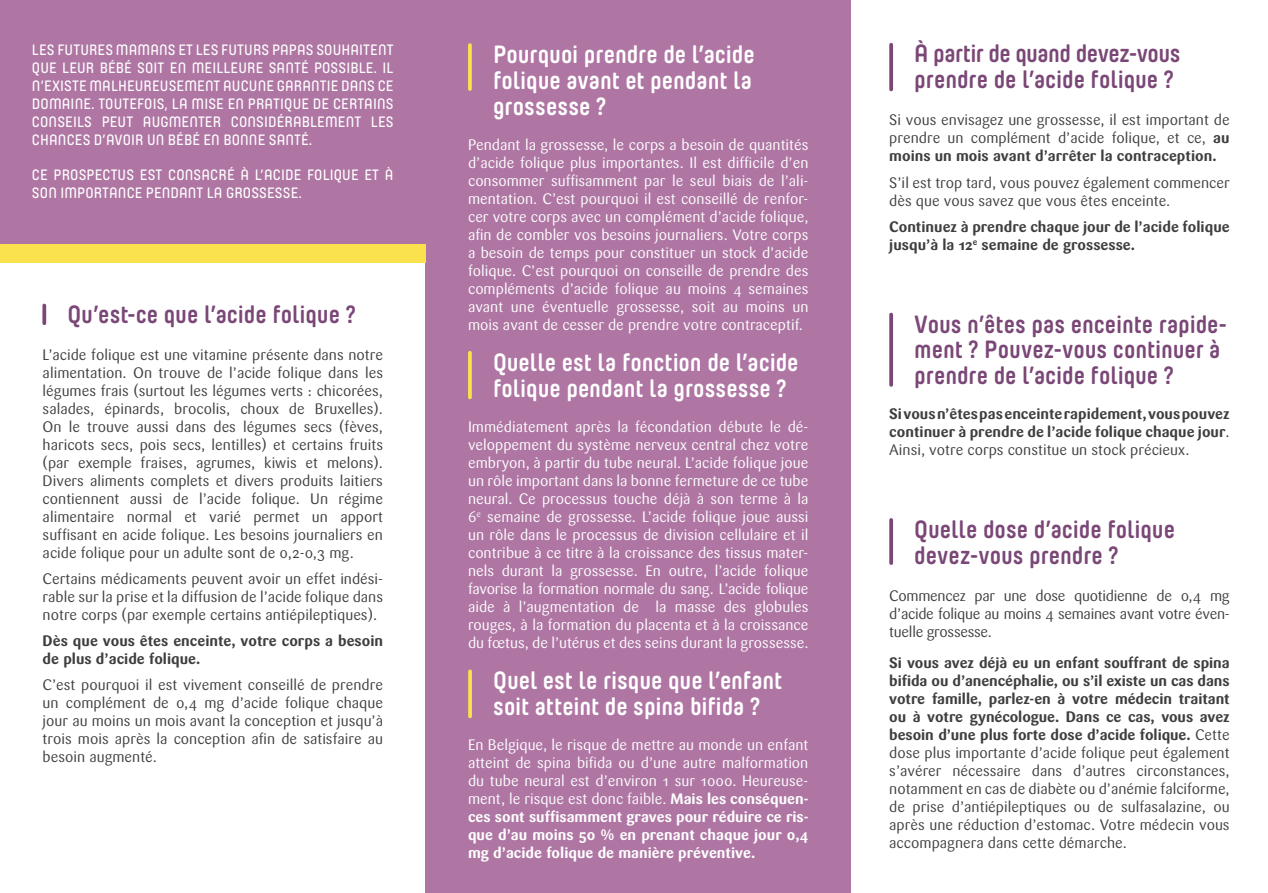
<style>
.page{position:relative;width:1268px;height:893px;background:#fff}
.page>*{position:absolute;margin:0;border:0;box-sizing:border-box;transform-origin:0 0}
.Titel_Wit{font:700 24.9px/26px "Yummo";letter-spacing:-.005em;color:#fff}
.Titel{font:700 24.9px/26px "Yummo";letter-spacing:-.005em;color:#7a4777}
.Titel_Wit-2{font:700 24.9px/26px "Yummo";letter-spacing:-.005em;color:#7a4777}
.Lopende_tekst{font:15px/18px "Sari";color:#3e3e3f;text-align:justify}
.Lopende_tekst-2{font:15px/18px "Sari";color:#fff;text-align:justify}
.Subtitel{font:600 15px/17.9px "Yummo";letter-spacing:.01em;color:#fff;text-align:justify}
.Lopende_tekst-3{font:700 15px/18px "Sari";color:#3e3e3f}
.s1{font-weight:700}
.s2{font-weight:400}
</style>
<div class="page">
<div style="left:0;top:0;width:425px;height:263px;background:#af76a4"></div>
<svg style="left:42px;top:305px;width:4px;height:18px"></svg>
<div style="left:425px;top:0;width:425px;height:893px;background:#af76a4"></div>
<div style="left:0;top:244px;width:425px;height:18px;background:#fae14e"></div>
<hr style="left:468px;top:353px;width:3px;height:44px;background:#fae14e">
<hr style="left:889px;top:45px;width:3px;height:44px;background:#7a4777">
<hr style="left:889px;top:520px;width:3px;height:43px;background:#7a4777">
<svg style="left:468px;top:671px;width:4px;height:45px"></svg>
<hr style="left:889px;top:314px;width:3px;height:71px;background:#7a4777">
<hr style="left:468px;top:45px;width:3px;height:44px;background:#fae14e">
<p class="Subtitel" style="left:32px;top:39px;width:363px">LES FUTURES MAMANS ET LES FUTURS PAPAS SOUHAITENT QUE LEUR BÉBÉ SOIT EN MEILLEURE SANTÉ POSSIBLE. IL N’EXISTE MALHEUREUSEMENT AUCUNE GARANTIE DANS CE DOMAINE. TOUTEFOIS, LA MISE EN PRATIQUE DE CERTAINS CONSEILS PEUT AUGMENTER CONSIDÉRABLEMENT LES CHANCES D’AVOIR UN BÉBÉ EN BONNE SANTÉ.</p>
<p class="Subtitel" style="left:32px;top:165px;width:363px">CE PROSPECTUS EST CONSACRÉ À L’ACIDE FOLIQUE ET À<br>SON IMPORTANCE PENDANT LA GROSSESSE.</p>
<p class="Titel" style="left:67px;top:297px;width:290px">Qu’est-ce que l’acide folique ?</p>
<p class="Lopende_tekst" style="left:43px;top:346px;width:342px">L’acide folique est une vitamine présente dans notre alimentation. On trouve de l’acide folique dans les légumes frais (surtout les légumes verts : chicorées, salades, épinards, brocolis, choux de Bruxelles).<br>On le trouve aussi dans des légumes secs (fèves, haricots secs, pois secs, lentilles) et certains fruits (par exemple fraises, agrumes, kiwis et melons).<br>Divers aliments complets et divers produits laitiers contiennent aussi de l’acide folique. Un régime alimentaire normal et varié permet un apport suffisant en acide folique. Les besoins journaliers en acide folique pour un adulte sont de 0,2-0,3 mg.</p>
<p class="Lopende_tekst" style="left:43px;top:570px;width:342px">Certains médicaments peuvent avoir un effet indési&shy;rable sur la prise et la diffusion de l’acide folique dans notre corps (par exemple certains antiépileptiques).</p>
<p class="Lopende_tekst-3" style="left:43px;top:632px;width:342px">Dès que vous êtes enceinte, votre corps a besoin de plus d’acide folique.</p>
<p class="Lopende_tekst" style="left:43px;top:676px;width:342px">C’est pourquoi il est vivement conseillé de prendre un complément de 0,4 mg d’acide folique chaque jour au moins un mois avant la conception et jusqu’à trois mois après la conception afin de satisfaire au besoin augmenté.</p>
<p class="Titel_Wit" style="left:493px;top:38px;width:263px;text-align:justify">Pourquoi prendre de l’acide folique avant et pendant la grossesse ?</p>
<p class="Lopende_tekst-2" style="left:468px;top:136px;width:342px">Pendant la grossesse, le corps a besoin de quantités d’acide folique plus importantes. Il est difficile d’en consommer suffisamment par le seul biais de l’ali&shy;mentation. C’est pourquoi il est conseillé de renfor&shy;cer votre corps avec un complément d’acide folique, afin de combler vos besoins journaliers. Votre corps a besoin de temps pour constituer un stock d’acide folique. C’est pourquoi on conseille de prendre des compléments d’acide folique au moins 4 semaines avant une éventuelle grossesse, soit au moins un mois avant de cesser de prendre votre contraceptif.</p>
<p class="Titel_Wit" style="left:493px;top:345px;width:307px">Quelle est la fonction de l’acide folique pendant la grossesse ?</p>
<p class="Lopende_tekst-2" style="left:468px;top:418px;width:342px">Immédiatement après la fécondation débute le dé&shy;veloppement du système nerveux central chez votre embryon, à partir du tube neural. L’acide folique joue un rôle important dans la bonne fermeture de ce tube neural. Ce processus touche déjà à son terme à la 6<sup>e</sup> semaine de grossesse. L’acide folique joue aussi un rôle dans le processus de division cellulaire et il contribue à ce titre à la croissance des tissus mater&shy;nels durant la grossesse. En outre, l’acide folique favorise la formation normale du sang. L’acide folique aide à l’augmentation de la masse des globules rouges, à la formation du placenta et à la croissance du fœtus, de l’utérus et des seins durant la grossesse.</p>
<p class="Titel_Wit" style="left:493px;top:663px;width:290px">Quel est le risque que l’enfant soit atteint de spina bifida ?</p>
<p class="Lopende_tekst-2" style="left:468px;top:736px;width:342px">En Belgique, le risque de mettre au monde un enfant atteint de spina bifida ou d’une autre malformation du tube neural est d’environ 1 sur 1000. Heureuse&shy;ment, le risque est donc faible. <span class="s1">Mais les conséquen&shy;ces sont suffisamment graves pour réduire ce ris&shy;que d’au moins 50 % en prenant chaque jour 0,4 mg d’acide folique de manière préventive.</span></p>
<p class="Titel" style="left:914px;top:37px;width:267px">À partir de quand devez-vous prendre de l’acide folique ?</p>
<p class="Lopende_tekst" style="left:889px;top:111px;width:342px">Si vous envisagez une grossesse, il est important de prendre un complément d’acide folique, et ce, <span class="s1">au moins un mois avant d’arrêter la contraception.</span></p>
<p class="Lopende_tekst" style="left:889px;top:173px;width:342px">S’il est trop tard, vous pouvez également commencer dès que vous savez que vous êtes enceinte.</p>
<p class="Lopende_tekst-3" style="left:889px;top:217px;width:342px">Continuez à prendre chaque jour de l’acide folique jusqu’à la 12<sup>e</sup> semaine de grossesse.</p>
<p class="Titel_Wit-2" style="left:914px;top:307px;width:314px">Vous n’êtes pas enceinte rapide&shy;ment ? Pouvez-vous continuer à prendre de l’acide folique ?</p>
<p class="Lopende_tekst-3" style="left:889px;top:405px;width:342px;text-align:justify">Si vous n’êtes pas enceinte rapidement, vous pouvez continuer à prendre de l’acide folique chaque jour<span class="s2">.<br>Ainsi, votre corps constitue un stock précieux.</span></p>
<p class="Titel" style="left:914px;top:512px;width:262px">Quelle dose d’acide folique devez-vous prendre ?</p>
<p class="Lopende_tekst" style="left:889px;top:587px;width:342px">Commencez par une dose quotidienne de 0,4 mg d’acide folique au moins 4 semaines avant votre éven&shy;tuelle grossesse.</p>
<p class="Lopende_tekst" style="left:889px;top:654px;width:342px"><span class="s1">Si vous avez déjà eu un enfant souffrant de spina bifida ou d’anencéphalie, ou s’il existe un cas dans votre famille, parlez-en à votre médecin traitant ou à votre gynécologue. Dans ce cas, vous avez besoin d’une plus forte dose d’acide folique.</span> Cette dose plus importante d’acide folique peut également s’avérer nécessaire dans d’autres circonstances, notamment en cas de diabète ou d’anémie falciforme, de prise d’antiépileptiques ou de sulfasalazine, ou après une réduction d’estomac. Votre médecin vous accompagnera dans cette démarche.</p>
</div>
